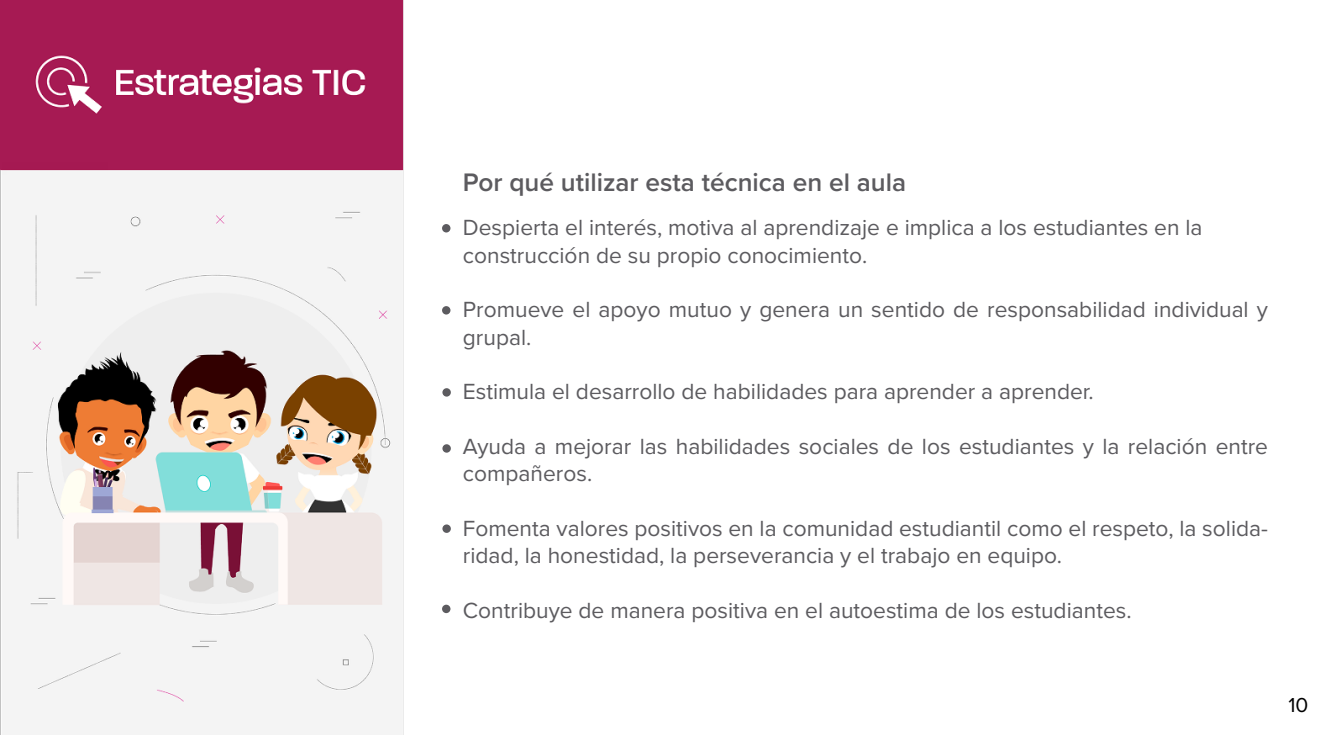
<style>
.page{position:relative;width:1330px;height:735px;background:#fff}
.page>*{position:absolute;margin:0;border:0;box-sizing:border-box;transform-origin:0 0}
.t1{font:600 26.25px "Proxima Nova";color:#5c5b5f}
.t2{font:22.75px/27.3px "Proxima Nova";color:#5c5b5f}
.t3{font:21px "Proxima Nova";color:#000}
</style>
<div class="page">
<img style="left:0;top:0;width:451px;height:735px">
<div style="left:442px;top:306px;width:8px;height:9px;background:#5c5b5f;border-radius:50%"></div>
<div style="left:442px;top:224px;width:8px;height:8px;background:#5c5b5f;border-radius:50%"></div>
<div style="left:442px;top:444px;width:9px;height:9px;background:#5c5b5f;border-radius:50%"></div>
<div style="left:442px;top:388px;width:9px;height:9px;background:#5c5b5f;border-radius:50%"></div>
<div style="left:442px;top:524px;width:9px;height:9px;background:#5c5b5f;border-radius:50%"></div>
<div style="left:442px;top:605px;width:8px;height:8px;background:#5c5b5f;border-radius:50%"></div>
<p class="t1" style="left:463px;top:163px;width:445px">Por qué utilizar esta técnica en el aula</p>
<p class="t2" style="left:463px;top:213px;width:741px">Despierta el interés, motiva al aprendizaje e implica a los estudiantes en la construcción de su propio conocimiento.</p>
<p class="t2" style="left:463px;top:295px;width:807px">Promueve el apoyo mutuo y genera un sentido de responsabilidad individual y grupal.</p>
<p class="t2" style="left:463px;top:377px;width:632px">Estimula el desarrollo de habilidades para aprender a aprender.</p>
<p class="t2" style="left:463px;top:432px;width:807px">Ayuda a mejorar las habilidades sociales de los estudiantes y la relación entre compañeros.</p>
<p class="t2" style="left:463px;top:514px;width:807px">Fomenta valores positivos en la comunidad estudiantil como el respeto, la solida&shy;ridad, la honestidad, la perseverancia y el trabajo en equipo.</p>
<p class="t2" style="left:463px;top:595px;width:670px">Contribuye de manera positiva en el autoestima de los estudiantes.</p>
<p class="t3" style="left:1289px;top:689px;width:21px">10</p>
</div>
